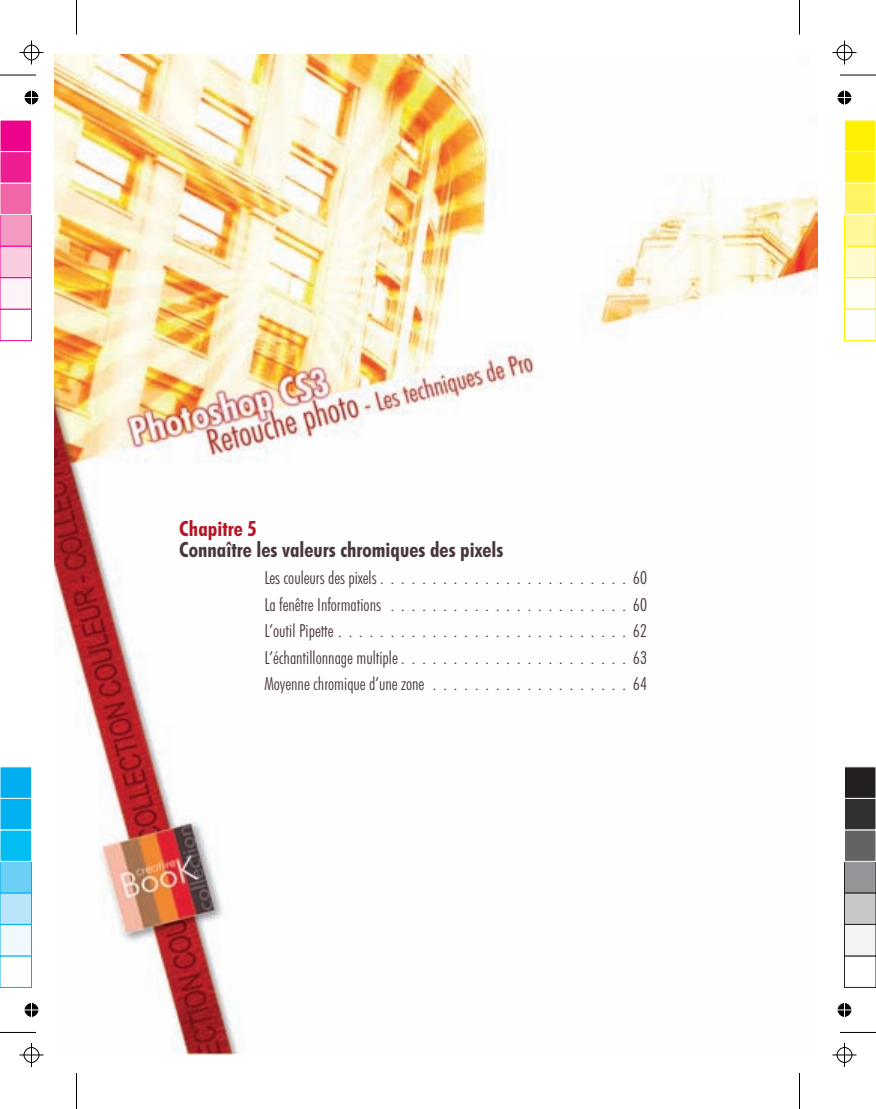
<style>
.page{position:relative;width:876px;height:1109px;background:#fff}
.page>*{position:absolute;margin:0;border:0;box-sizing:border-box;transform-origin:0 0}
.t1{font:21px "Futura Bd Cn BT";color:#48373a}
.t2{font:21px "Futura Bd Cn BT";color:#b51625}
.t3{font:18px/26.5px "Futura Lt Cn BT";color:#48373a;text-align:justify}
</style>
<div class="page">
<img style="left:54px;top:54px;width:763px;height:1000px">
<hr style="left:0;top:1032px;width:36px;height:1px;background:#000">
<hr style="left:76px;top:1072px;width:1px;height:36px;background:#000">
<hr style="left:0;top:75px;width:36px;height:1px;background:#000">
<hr style="left:76px;top:0;width:1px;height:34px;background:#000">
<hr style="left:840px;top:75px;width:36px;height:1px;background:#000">
<hr style="left:799px;top:0;width:1px;height:34px;background:#000">
<hr style="left:840px;top:1032px;width:36px;height:1px;background:#000">
<hr style="left:799px;top:1072px;width:1px;height:36px;background:#000">
<svg style="left:20px;top:1043px;width:24px;height:23px"></svg>
<svg style="left:20px;top:40px;width:24px;height:24px"></svg>
<svg style="left:832px;top:40px;width:24px;height:24px"></svg>
<svg style="left:832px;top:1043px;width:24px;height:23px"></svg>
<svg style="left:24px;top:1002px;width:15px;height:16px"></svg>
<svg style="left:24px;top:90px;width:15px;height:15px"></svg>
<svg style="left:837px;top:90px;width:15px;height:15px"></svg>
<svg style="left:837px;top:1002px;width:15px;height:16px"></svg>
<div style="left:0;top:955px;width:32px;height:32px;background:#fff;border:1px solid #00aeef"></div>
<div style="left:0;top:924px;width:32px;height:32px;background:#f0f9fd;border:1px solid #00aeef"></div>
<div style="left:0;top:892px;width:32px;height:32px;background:#b9e5fa;border:1px solid #00aeef"></div>
<div style="left:0;top:861px;width:32px;height:32px;background:#6bcff6;border:1px solid #00aeef"></div>
<div style="left:0;top:829px;width:32px;height:32px;background:#01bdf2;border:1px solid #fff"></div>
<div style="left:0;top:798px;width:32px;height:32px;background:#00b1ef;border:1px solid #fff"></div>
<div style="left:0;top:766px;width:32px;height:32px;background:#00aeef;border:1px solid #fff"></div>
<div style="left:0;top:309px;width:32px;height:32px;background:#fff;border:1px solid #ed028c"></div>
<div style="left:0;top:277px;width:32px;height:32px;background:#fdf4f8;border:1px solid #ed028c"></div>
<div style="left:0;top:246px;width:32px;height:32px;background:#f9ccdf;border:1px solid #ed028c"></div>
<div style="left:0;top:214px;width:32px;height:32px;background:#f499c2;border:1px solid #ed028c"></div>
<div style="left:0;top:183px;width:32px;height:32px;background:#f166a7;border:1px solid #fff"></div>
<div style="left:0;top:151px;width:32px;height:32px;background:#ed1e91;border:1px solid #fff"></div>
<div style="left:0;top:120px;width:32px;height:32px;background:#ed028c;border:1px solid #fff"></div>
<div style="left:844px;top:309px;width:32px;height:32px;background:#fff;border:1px solid #fff101"></div>
<div style="left:844px;top:277px;width:32px;height:32px;background:#fffef4;border:1px solid #fff101"></div>
<div style="left:844px;top:246px;width:32px;height:32px;background:#fffbcc;border:1px solid #fff101"></div>
<div style="left:844px;top:214px;width:32px;height:32px;background:#fff79a;border:1px solid #fff101"></div>
<div style="left:844px;top:183px;width:32px;height:32px;background:#fff461;border:1px solid #fff"></div>
<div style="left:844px;top:151px;width:32px;height:32px;background:#fff116;border:1px solid #fff"></div>
<div style="left:844px;top:120px;width:32px;height:32px;background:#fff101;border:1px solid #fff"></div>
<div style="left:844px;top:955px;width:32px;height:32px;background:#fff;border:1px solid #231f20"></div>
<div style="left:844px;top:924px;width:32px;height:32px;background:#f2f3f4;border:1px solid #231f20"></div>
<div style="left:844px;top:892px;width:32px;height:32px;background:#c7c8ca;border:1px solid #231f20"></div>
<div style="left:844px;top:861px;width:32px;height:32px;background:#939598;border:1px solid #231f20"></div>
<div style="left:844px;top:829px;width:32px;height:32px;background:#636366;border:1px solid #fff"></div>
<div style="left:844px;top:798px;width:32px;height:32px;background:#312f30;border:1px solid #fff"></div>
<div style="left:844px;top:766px;width:32px;height:32px;background:#231f20;border:1px solid #fff"></div>
<p class="t2" style="left:179px;top:520px;width:79px">Chapitre 5</p>
<p class="t1" style="left:179px;top:541px;width:326px">Connaître les valeurs chromiques des pixels</p>
<p class="t3" style="left:264px;top:566px;width:384px">Les couleurs des pixels........................60<br>La fenêtre Informations .......................60<br>L’outil Pipette............................62<br>L’échantillonnage multiple . . . . . . . . . . . . . . . . . . . . . . 63<br>Moyenne chromique d’une zone . . . . . . . . . . . . . . . . . . . 64</p>
</div>
